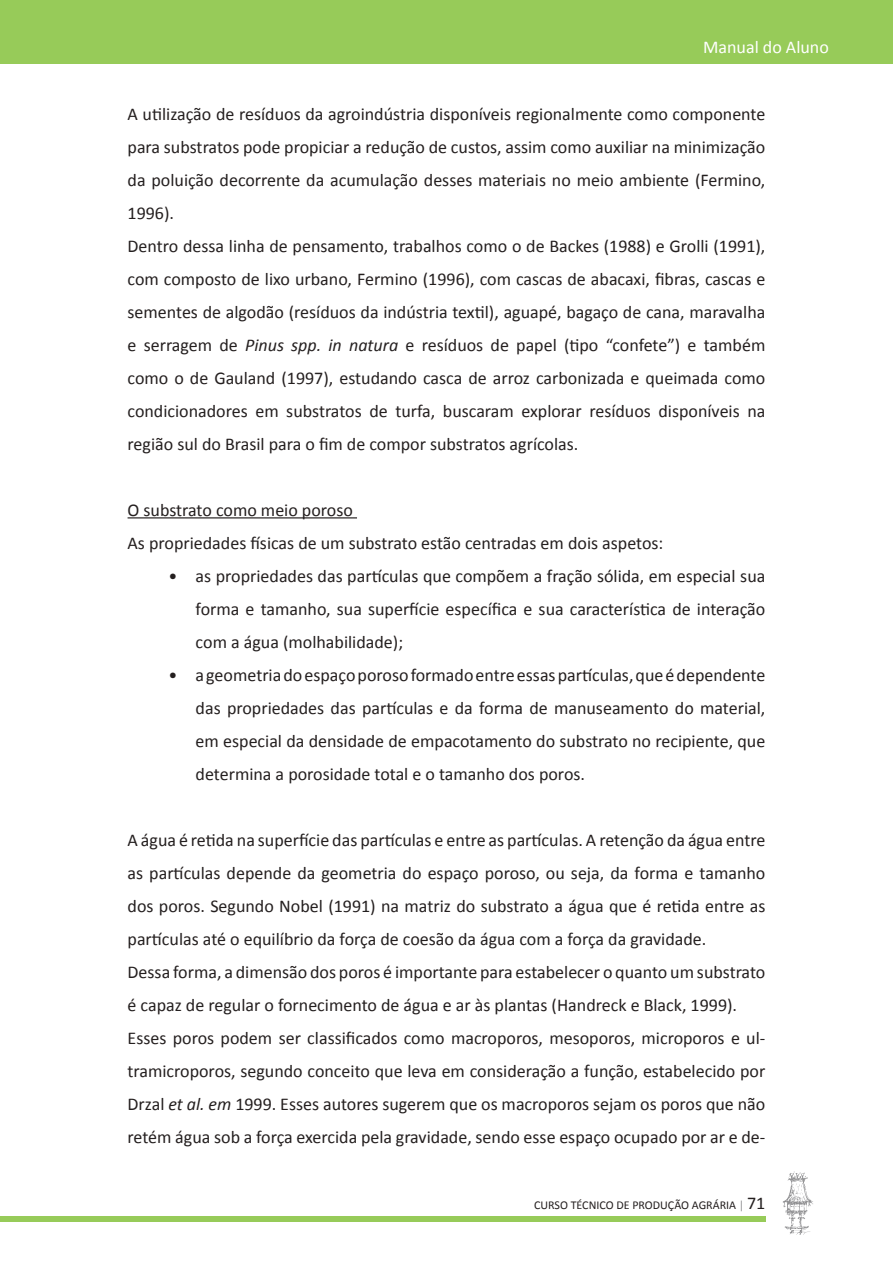
<style>
.page{position:relative;width:893px;height:1263px;background:#fff}
.page>*{position:absolute;margin:0;border:0;box-sizing:border-box;transform-origin:0 0}
.t1{font:18px/33px "Calibri";color:#241f1f}
.t2{font:18px "Calibri";color:#fff}
.t3{font:12px "Calibri";color:#241f1f}
.s1{font-style:italic}
.s2{color:#919193}
.s3{font-size:18px}
</style>
<div class="page">
<div style="left:0;top:1216px;width:765px;height:5px;background:#97cb59"></div>
<div style="left:0;top:0;width:893px;height:64px;background:#97cb59"></div>
<svg style="left:783px;top:1171px;width:30px;height:64px"></svg>
<hr style="left:128px;top:517px;width:229px;height:1px;background:#241f1f">
<p class="t2" style="left:703px;top:36px;width:127px">Manual do Aluno</p>
<p class="t1" style="left:128px;top:96px;width:639px">A utilização de resíduos da agroindústria disponíveis regionalmente como componente para substratos pode propiciar a redução de custos, assim como auxiliar na minimização da poluição decorrente da acumulação desses materiais no meio ambiente (Fermino, 1996).<br>Dentro dessa linha de pensamento, trabalhos como o de Backes (1988) e Grolli (1991), com composto de lixo urbano, Fermino (1996), com cascas de abacaxi, fibras, cascas e sementes de algodão (resíduos da indústria textil), aguapé, bagaço de cana, maravalha e serragem de <span class="s1">Pinus spp. in natura</span> e resíduos de papel (tipo “confete”) e também como o de Gauland (1997), estudando casca de arroz carbonizada e queimada como condicionadores em substratos de turfa, buscaram explorar resíduos disponíveis na região sul do Brasil para o fim de compor substratos agrícolas.</p>
<p class="t1" style="left:128px;top:492px;width:537px">O substrato como meio poroso<br>As propriedades físicas de um substrato estão centradas em dois aspetos:</p>
<p class="t1" style="left:196px;top:558px;width:571px;text-align:justify;text-indent:-27px">• as propriedades das partículas que compõem a fração sólida, em especial sua forma e tamanho, sua superfície específica e sua característica de interação com a água (molhabilidade);</p>
<p class="t1" style="left:196px;top:657px;width:571px;text-align:justify;text-indent:-27px">• a geometria do espaço poroso formado entre essas partículas, que é dependente das propriedades das partículas e da forma de manuseamento do material, em especial da densidade de empacotamento do substrato no recipiente, que determina a porosidade total e o tamanho dos poros.</p>
<p class="t1" style="left:128px;top:822px;width:639px">A água é retida na superfície das partículas e entre as partículas. A retenção da água entre as partículas depende da geometria do espaço poroso, ou seja, da forma e tamanho dos poros. Segundo Nobel (1991) na matriz do substrato a água que é retida entre as partículas até o equilíbrio da força de coesão da água com a força da gravidade.<br>Dessa forma, a dimensão dos poros é importante para estabelecer o quanto um substrato é capaz de regular o fornecimento de água e ar às plantas (Handreck e Black, 1999).<br>Esses poros podem ser classificados como macroporos, mesoporos, microporos e ul&shy;tramicroporos, segundo conceito que leva em consideração a função, estabelecido por Drzal <span class="s1">et al. em</span> 1999. Esses autores sugerem que os macroporos sejam os poros que não retém água sob a força exercida pela gravidade, sendo esse espaço ocupado por ar e de-</p>
<p class="t3" style="left:534px;top:1198px;width:233px">CURSO TÉCNICO DE PRODUÇÃO AGRÁRIA <span class="s2">|</span> <span class="s3">71</span></p>
</div>
